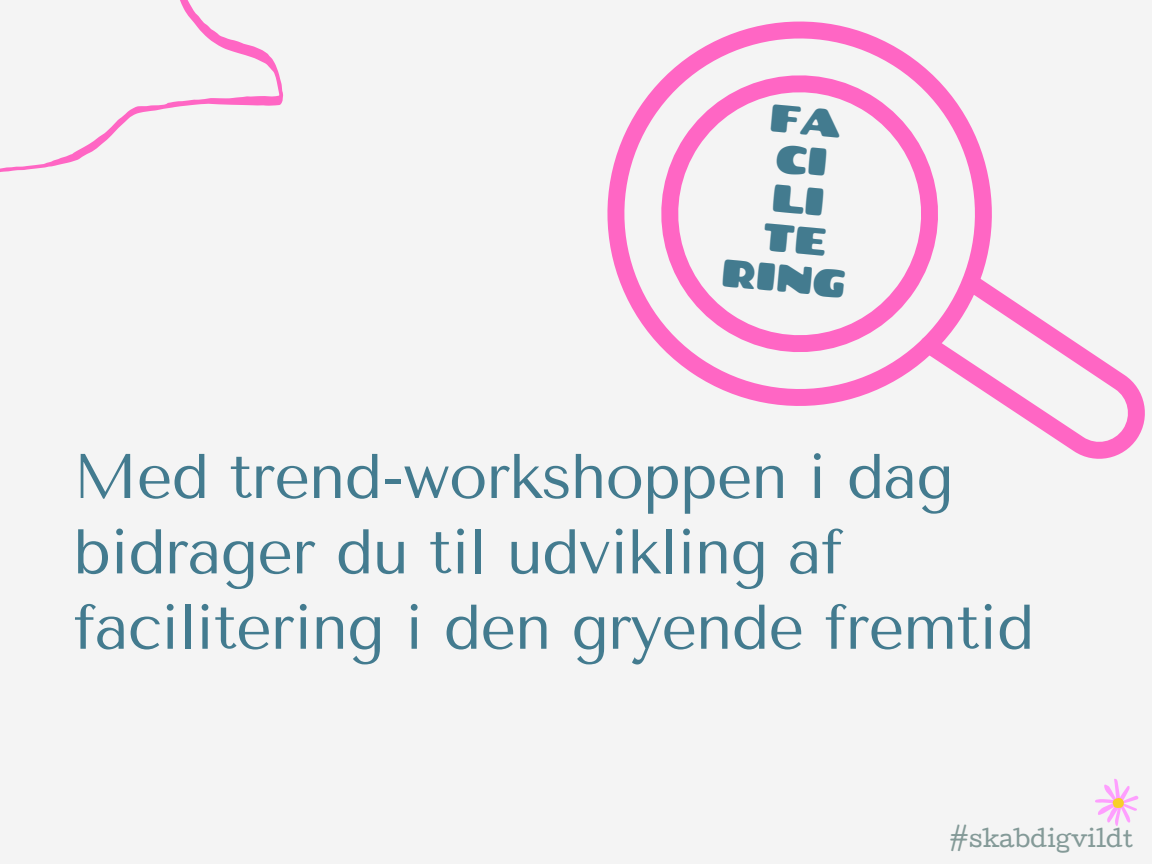
<style>
.page{position:relative;width:1152px;height:864px;background:#f4f4f4}
.page>*{position:absolute;margin:0;border:0;box-sizing:border-box;transform-origin:0 0}
.t1{font:63px/75.3px "Tenor Sans";letter-spacing:-.02em;color:#437b8f}
.t2{font:38.7px/39.8px "Chango";color:#437b8f;text-align:center}
.t3{font:22.95px "Cutive";color:#849a98}
</style>
<div class="page">
<svg style="left:0;top:0;width:283px;height:172px"></svg>
<svg style="left:1095px;top:778px;width:44px;height:48px"></svg>
<svg style="left:607px;top:21px;width:385px;height:385px"></svg>
<svg style="left:621px;top:35px;width:357px;height:358px"></svg>
<svg style="left:907px;top:245px;width:238px;height:214px"></svg>
<p class="t2" style="left:737px;top:93px;width:127px;rotate:5deg">FA<br>CI<br>LI<br>TE<br>RING</p>
<p class="t1" style="left:73px;top:439px;width:963px">Med trend-workshoppen i dag bidrager du til udvikling af facilitering i den gryende fremtid</p>
<p class="t3" style="left:950px;top:830px;width:185px">#skabdigvildt</p>
</div>
